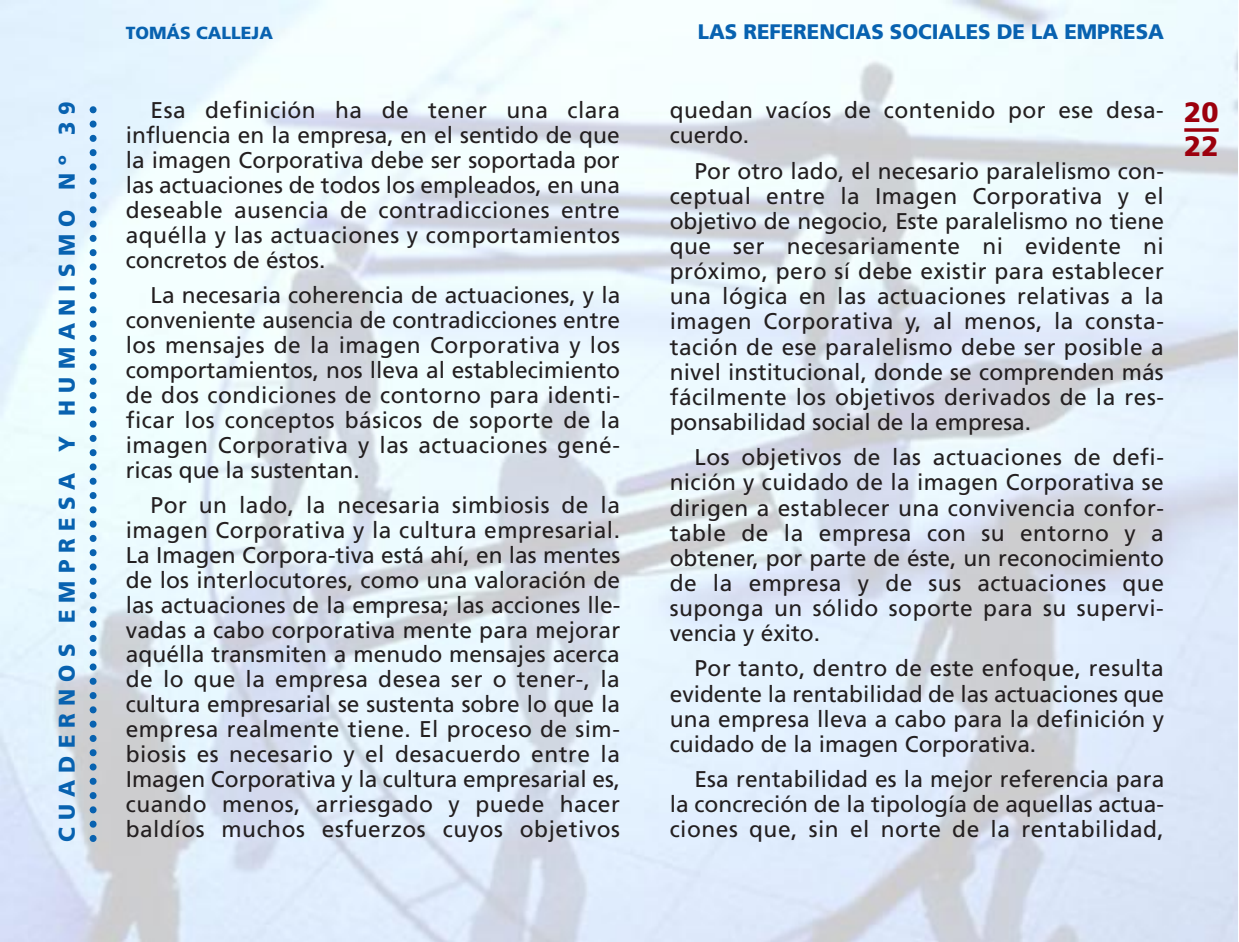
<style>
.page{position:relative;width:1239px;height:942px;background:#fff}
.page>*{position:absolute;margin:0;border:0;box-sizing:border-box;transform-origin:0 0}
.t1{font:900 28px/33.6px "Frutiger";color:#9c000d}
.t2{font:22.75px/25px "Frutiger";letter-spacing:.02em;color:#231f20;text-align:justify}
.t3{font:900 22.75px "Frutiger";letter-spacing:.325em;color:#0862b0}
.t4{font:900 21px "Frutiger";color:#0862b0}
.t5{font:900 17.5px "Frutiger";color:#0862b0}
</style>
<div class="page">
<img style="left:1px;top:0;width:1236px;height:942px">
<svg style="left:1184px;top:128px;width:35px;height:4px"></svg>
<svg style="left:90px;top:101px;width:7px;height:737px;background:#92bbda"></svg>
<p class="t3" style="left:58px;top:842px;width:742px;rotate:-90deg">CUADERNOS EMPRESA Y HUMANISMO Nº 39</p>
<p class="t5" style="left:126px;top:26px;width:149px">TOMÁS CALLEJA</p>
<p class="t4" style="left:698px;top:23px;width:468px">LAS REFERENCIAS SOCIALES DE LA EMPRESA</p>
<p class="t2" style="left:126px;top:99px;width:496px;text-indent:25px">Esa definición ha de tener una clara influencia en la empresa, en el sentido de que la imagen Corporativa debe ser soportada por las actuaciones de todos los empleados, en una deseable ausencia de contradicciones entre aquélla y las actuaciones y comportamientos concretos de éstos.</p>
<p class="t2" style="left:126px;top:284px;width:496px;text-indent:25px">La necesaria coherencia de actuaciones, y la conveniente ausencia de contradicciones entre los mensajes de la imagen Corporativa y los comportamientos, nos lleva al establecimiento de dos condiciones de contorno para identi&shy;ficar los conceptos básicos de soporte de la imagen Corporativa y las actuaciones gené&shy;ricas que la sustentan.</p>
<p class="t2" style="left:126px;top:494px;width:496px;text-indent:25px">Por un lado, la necesaria simbiosis de la imagen Corporativa y la cultura empresarial.<br>La Imagen Corpora-tiva está ahí, en las mentes de los interlocutores, como una valoración de las actuaciones de la empresa; las acciones lle&shy;vadas a cabo corporativa mente para mejorar aquélla transmiten a menudo mensajes acerca de lo que la empresa desea ser o tener-, la cultura empresarial se sustenta sobre lo que la empresa realmente tiene. El proceso de sim&shy;biosis es necesario y el desacuerdo entre la Imagen Corporativa y la cultura empresarial es, cuando menos, arriesgado y puede hacer baldíos muchos esfuerzos cuyos objetivos</p>
<p class="t2" style="left:670px;top:99px;width:496px">quedan vacíos de contenido por ese desa&shy;cuerdo.</p>
<p class="t2" style="left:670px;top:160px;width:496px;text-indent:25px">Por otro lado, el necesario paralelismo con&shy;ceptual entre la Imagen Corporativa y el objetivo de negocio, Este paralelismo no tiene que ser necesariamente ni evidente ni próximo, pero sí debe existir para establecer una lógica en las actuaciones relativas a la imagen Corporativa y, al menos, la consta&shy;tación de ese paralelismo debe ser posible a nivel institucional, donde se comprenden más fácilmente los objetivos derivados de la res&shy;ponsabilidad social de la empresa.</p>
<p class="t2" style="left:670px;top:446px;width:496px;text-indent:25px">Los objetivos de las actuaciones de defi&shy;nición y cuidado de la imagen Corporativa se dirigen a establecer una convivencia confor&shy;table de la empresa con su entorno y a obtener, por parte de éste, un reconocimiento de la empresa y de sus actuaciones que suponga un sólido soporte para su supervi&shy;vencia y éxito.</p>
<p class="t2" style="left:670px;top:657px;width:496px;text-indent:25px">Por tanto, dentro de este enfoque, resulta evidente la rentabilidad de las actuaciones que una empresa lleva a cabo para la definición y cuidado de la imagen Corporativa.</p>
<p class="t2" style="left:670px;top:768px;width:496px;text-indent:25px">Esa rentabilidad es la mejor referencia para la concreción de la tipología de aquellas actua&shy;ciones que, sin el norte de la rentabilidad,</p>
<p class="t1" style="left:1184px;top:98px;width:36px">20<br>22</p>
</div>
